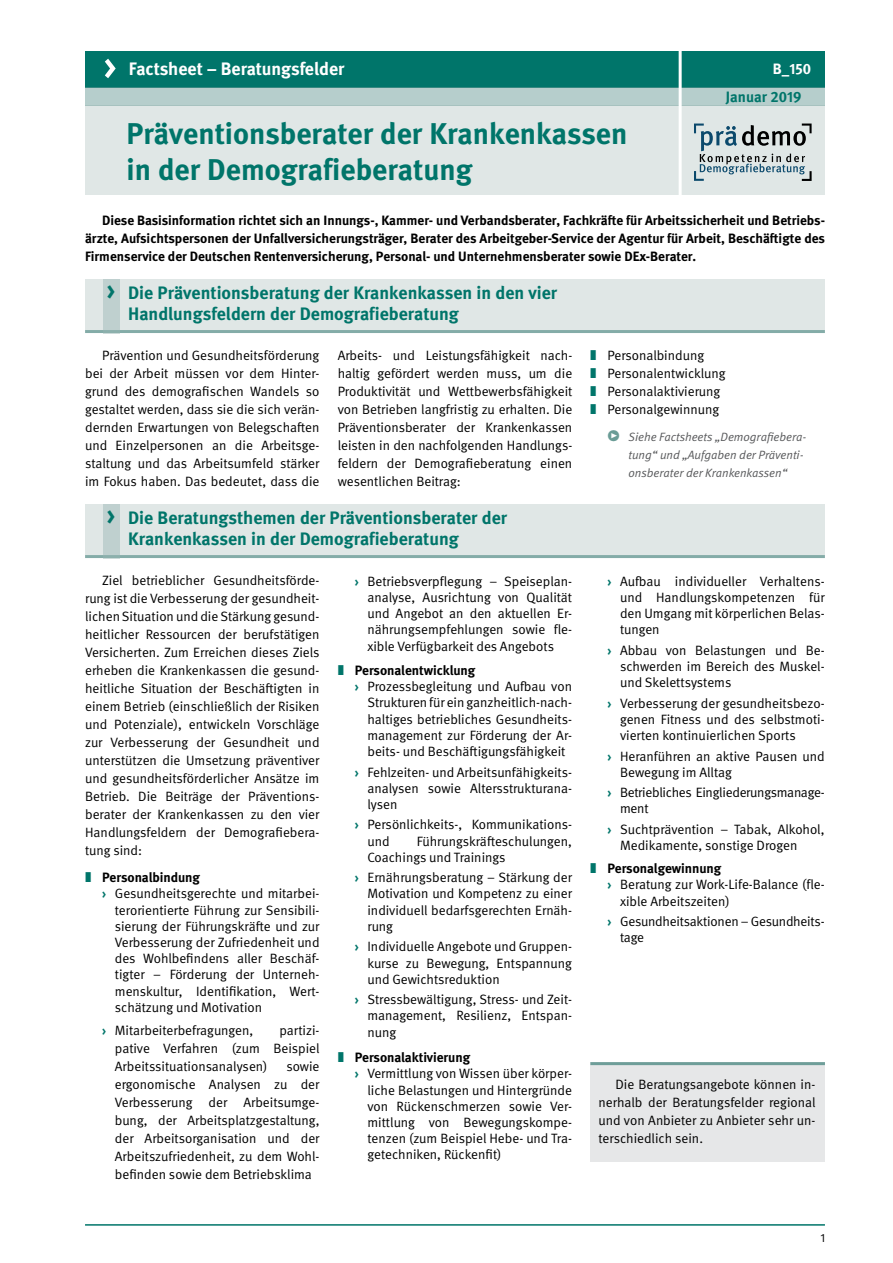
<style>
.page{position:relative;width:893px;height:1263px;background:#fff}
.page>*{position:absolute;margin:0;border:0;box-sizing:border-box;transform-origin:0 0}
.H1_Thema{font:700 30px/36px "DGUV Meta";color:#00756a}
.t1{font:700 18px/21.6px "DGUV Meta";color:#00756a}
.H3_Factsheet_neu{font:700 18px "DGUV Meta";color:#fff}
.H3_Datum{font:700 15px "DGUV Meta";color:#00756a}
.H3_Nummerierung_neu{font:700 15px "DGUV Meta";color:#fff}
.P_Fließtext_Abstand1{font:13.5px/16.2px "DGUV Meta";color:#000;text-align:justify}
.P_Fließtext_Einzug_L{font:13.5px/18px "DGUV Meta";color:#000;text-align:justify}
.P_Fließtext_Einzug_L-2{font:700 13.5px/18px "DGUV Meta";color:#000;text-align:justify}
.P_Fließtext_Abstand1-2{font:13.5px/16.2px "DGUV Meta";letter-spacing:-.02em;color:#000}
.t2{font:italic 12px/18px "DGUV Meta";color:#58595b}
.Paginierung_rechts{font:12px "DGUV Meta";color:#000}
.s1{font-size:28.5px}
.s2{font-weight:700;color:#00756a}
</style>
<div class="page">
<hr style="left:85px;top:1224px;width:740px;height:2px;background:#00756a">
<div style="left:85px;top:51px;width:740px;height:36px;background:#00756a"></div>
<div style="left:85px;top:105px;width:740px;height:90px;background:#e0e7e6"></div>
<div style="left:85px;top:87px;width:740px;height:18px;background:#b6cecc"></div>
<hr style="left:679px;top:44px;width:3px;height:153px;background:#fff">
<svg style="left:105px;top:59px;width:11px;height:19px"></svg>
<div style="left:85px;top:279px;width:740px;height:54px;background:#e0e7e6"></div>
<hr style="left:85px;top:330px;width:740px;height:3px;background:#6e9e99">
<div style="left:103px;top:279px;width:16px;height:54px;background:#bfd0cf"></div>
<div style="left:85px;top:504px;width:740px;height:54px;background:#e0e7e6"></div>
<hr style="left:85px;top:555px;width:740px;height:3px;background:#6e9e99">
<div style="left:103px;top:504px;width:16px;height:54px;background:#bfd0cf"></div>
<div style="left:590px;top:1062px;width:235px;height:99px;background:#e6e7e8"></div>
<hr style="left:590px;top:1062px;width:235px;height:3px;background:#6e9e99">
<svg style="left:694px;top:124px;width:118px;height:57px"></svg>
<h3 class="H3_Factsheet_neu" style="left:129px;top:58px;width:217px">Factsheet – Beratungsfelder</h3>
<h3 class="H3_Nummerierung_neu" style="left:773px;top:60px;width:40px">B_150</h3>
<h1 class="H1_Thema" style="left:126px;top:116px;width:502px">Präventionsberater der Krankenkassen in der Demografieberatung</h1>
<h3 class="H3_Datum" style="left:726px;top:88px;width:77px">Januar 2019</h3>
<p class="P_Fließtext_Einzug_L-2" style="left:85px;top:212px;width:741px;text-indent:17px">Diese Basisinformation richtet sich an Innungs-, Kammer- und Verbandsberater, Fachkräfte für Arbeitssicherheit und Betriebs&shy;ärzte, Aufsichtspersonen der Unfallversicherungsträger, Berater des Arbeitgeber-Service der Agentur für Arbeit, Beschäftigte des Firmenservice der Deutschen Rentenversicherung, Personal- und Unternehmensberater sowie DEx-Berater.</p>
<p class="t1" style="left:128px;top:282px;width:430px;text-indent:-21px"><span class="s1">›</span> Die Präventionsberatung der Krankenkassen in den vier<br>Handlungsfeldern der Demografieberatung</p>
<p class="P_Fließtext_Einzug_L" style="left:85px;top:347px;width:236px;text-indent:17px">Prävention und Gesundheitsförderung bei der Arbeit müssen vor dem Hinter&shy;grund des demografischen Wandels so gestaltet werden, dass sie die sich verän&shy;dernden Erwartungen von Belegschaften und Einzelpersonen an die Arbeitsge&shy;staltung und das Arbeitsumfeld stärker im Fokus haben. Das bedeutet, dass die</p>
<p class="P_Fließtext_Einzug_L" style="left:338px;top:347px;width:236px">Arbeits- und Leistungsfähigkeit nach&shy;haltig gefördert werden muss, um die Produktivität und Wettbewerbsfähigkeit von Betrieben langfristig zu erhalten. Die Präventionsberater der Krankenkassen leisten in den nachfolgenden Handlungs&shy;feldern der Demografieberatung einen wesentlichen Beitrag:</p>
<p class="P_Fließtext_Abstand1" style="left:607px;top:348px;width:98px">Personalbindung</p>
<p class="P_Fließtext_Abstand1" style="left:607px;top:366px;width:120px">Personalentwicklung</p>
<p class="P_Fließtext_Abstand1" style="left:607px;top:384px;width:115px">Personalaktivierung</p>
<p class="P_Fließtext_Abstand1" style="left:607px;top:402px;width:113px">Personalgewinnung</p>
<p class="t2" style="left:629px;top:428px;width:179px">Siehe Factsheets „Demografiebera&shy;tung“ und „Aufgaben der Präventi&shy;onsberater der Krankenkassen“</p>
<p class="t1" style="left:128px;top:507px;width:380px;text-indent:-21px"><span class="s1">›</span> Die Beratungsthemen der Präventionsberater der<br>Krankenkassen in der Demografieberatung</p>
<p class="P_Fließtext_Abstand1" style="left:85px;top:572px;width:236px;line-height:18px;text-indent:17px">Ziel betrieblicher Gesundheitsförde&shy;rung ist die Verbesserung der gesundheit&shy;lichen Situation und die Stärkung gesund&shy;heitlicher Ressourcen der berufstätigen Versicherten. Zum Erreichen dieses Ziels erheben die Krankenkassen die gesund&shy;heitliche Situation der Beschäftigten in einem Betrieb (einschließlich der Risiken und Potenziale), entwickeln Vorschläge zur Verbesserung der Gesundheit und unterstützen die Umsetzung präventiver und gesundheitsförderlicher Ansätze im Betrieb. Die Beiträge der Präventions&shy;berater der Krankenkassen zu den vier Handlungsfeldern der Demografiebera&shy;tung sind:</p>
<p class="P_Fließtext_Einzug_L-2" style="left:102px;top:869px;width:99px">Personalbindung</p>
<p class="P_Fließtext_Abstand1" style="left:115px;top:886px;width:206px;text-indent:-13px"><span class="s2">›</span> Gesundheitsgerechte und mitarbei&shy;terorientierte Führung zur Sensibili&shy;sierung der Führungskräfte und zur Verbesserung der Zufriedenheit und des Wohlbefindens aller Beschäf&shy;tigter – Förderung der Unterneh&shy;menskultur, Identifikation, Wert&shy;schätzung und Motivation</p>
<p class="P_Fließtext_Abstand1" style="left:102px;top:1023px;width:153px"><span class="s2">›</span> Mitarbeiterbefragungen,</p>
<p class="P_Fließtext_Abstand1" style="left:367px;top:573px;width:206px;text-indent:-13px"><span class="s2">›</span> Betriebsverpflegung – Speiseplan&shy;analyse, Ausrichtung von Qualität und Angebot an den aktuellen Er&shy;nährungsempfehlungen sowie fle&shy;xible Verfügbarkeit des Angebots</p>
<p class="P_Fließtext_Einzug_L-2" style="left:355px;top:662px;width:122px">Personalentwicklung</p>
<p class="P_Fließtext_Abstand1" style="left:367px;top:679px;width:206px;text-indent:-13px"><span class="s2">›</span> Prozessbegleitung und Aufbau von Strukturen für ein ganzheitlich-nach&shy;haltiges betriebliches Gesundheits&shy;management zur Förderung der Ar&shy;beits- und Beschäftigungsfähigkeit</p>
<p class="P_Fließtext_Abstand1" style="left:367px;top:764px;width:206px;text-indent:-13px"><span class="s2">›</span> Fehlzeiten- und Arbeitsunfähigkeits&shy;analysen sowie Altersstrukturana&shy;lysen</p>
<p class="P_Fließtext_Abstand1" style="left:367px;top:817px;width:206px;text-indent:-13px"><span class="s2">›</span> Persönlichkeits-, Kommunikations&shy;und</p>
<p class="P_Fließtext_Abstand1" style="left:367px;top:833px;width:206px;text-indent:49px">Führungskräfteschulungen,<br>Coachings und Trainings</p>
<p class="P_Fließtext_Abstand1" style="left:367px;top:870px;width:206px;text-indent:-13px"><span class="s2">›</span> Ernährungsberatung – Stärkung der Motivation und Kompetenz zu einer individuell bedarfsgerechten Ernäh&shy;rung</p>
<p class="P_Fließtext_Abstand1" style="left:367px;top:939px;width:206px;text-indent:-13px"><span class="s2">›</span> Individuelle Angebote und Gruppen&shy;kurse zu Bewegung, Entspannung und Gewichtsreduktion</p>
<p class="P_Fließtext_Abstand1" style="left:367px;top:992px;width:206px;text-indent:-13px"><span class="s2">›</span> Stressbewältigung, Stress- und Zeit&shy;management, Resilienz, Entspan&shy;nung</p>
<p class="P_Fließtext_Einzug_L-2" style="left:355px;top:1049px;width:117px">Personalaktivierung</p>
<p class="P_Fließtext_Abstand1" style="left:367px;top:1066px;width:206px;text-indent:-13px"><span class="s2">›</span> Vermittlung von Wissen über körper&shy;liche Belastungen und Hintergründe von Rückenschmerzen sowie Ver&shy;mittlung von Bewegungskompe&shy;tenzen (zum Beispiel Hebe- und Tra&shy;getechniken, Rückenfit)</p>
<p class="P_Fließtext_Abstand1" style="left:115px;top:1022px;width:206px;line-height:18px;text-indent:165px">partizi&shy;pative Verfahren (zum Beispiel Arbeitssituationsanalysen)</p>
<p class="P_Fließtext_Abstand1" style="left:115px;top:1058px;width:206px;line-height:18px;text-indent:171px">sowie ergonomische Analysen zu der Verbesserung der Arbeitsumge&shy;bung, der Arbeitsplatzgestaltung, der Arbeitsorganisation und der Arbeitszufriedenheit, zu dem Wohl&shy;befinden sowie dem Betriebsklima</p>
<p class="P_Fließtext_Abstand1" style="left:620px;top:573px;width:206px;text-indent:-13px"><span class="s2">›</span> Aufbau individueller Verhaltens&shy;und Handlungskompetenzen für den Umgang mit körperlichen Belas&shy;tungen</p>
<p class="P_Fließtext_Abstand1" style="left:620px;top:642px;width:206px;text-indent:-13px"><span class="s2">›</span> Abbau von Belastungen und Be&shy;schwerden im Bereich des Muskel&shy;und Skelettsystems</p>
<p class="P_Fließtext_Abstand1" style="left:620px;top:695px;width:206px;text-indent:-13px"><span class="s2">›</span> Verbesserung der gesundheitsbezo&shy;genen Fitness und des selbstmoti&shy;vierten kontinuierlichen Sports</p>
<p class="P_Fließtext_Abstand1" style="left:620px;top:748px;width:206px;text-indent:-13px"><span class="s2">›</span> Heranführen an aktive Pausen und<br>Bewegung im Alltag</p>
<p class="P_Fließtext_Abstand1-2" style="left:620px;top:785px;width:206px;text-indent:-13px"><span class="s2">›</span> Betriebliches Eingliederungsmanage&shy;ment</p>
<p class="P_Fließtext_Abstand1" style="left:620px;top:821px;width:206px;text-indent:-13px"><span class="s2">›</span> Suchtprävention – Tabak, Alkohol,<br>Medikamente, sonstige Drogen</p>
<p class="P_Fließtext_Einzug_L-2" style="left:607px;top:860px;width:116px">Personalgewinnung</p>
<p class="P_Fließtext_Abstand1" style="left:620px;top:877px;width:206px;text-indent:-13px"><span class="s2">›</span> Beratung zur Work-Life-Balance (fle&shy;xible Arbeitszeiten)</p>
<p class="P_Fließtext_Abstand1" style="left:620px;top:913px;width:206px;text-indent:-13px"><span class="s2">›</span> Gesundheitsaktionen – Gesundheits&shy;tage</p>
<p class="P_Fließtext_Einzug_L" style="left:598px;top:1076px;width:219px;text-indent:17px">Die Beratungsangebote können in&shy;nerhalb der Beratungsfelder regional und von Anbieter zu Anbieter sehr un&shy;terschiedlich sein.</p>
<h2 class="Paginierung_rechts" style="left:820px;top:1231px;width:6px">1</h2>
</div>
